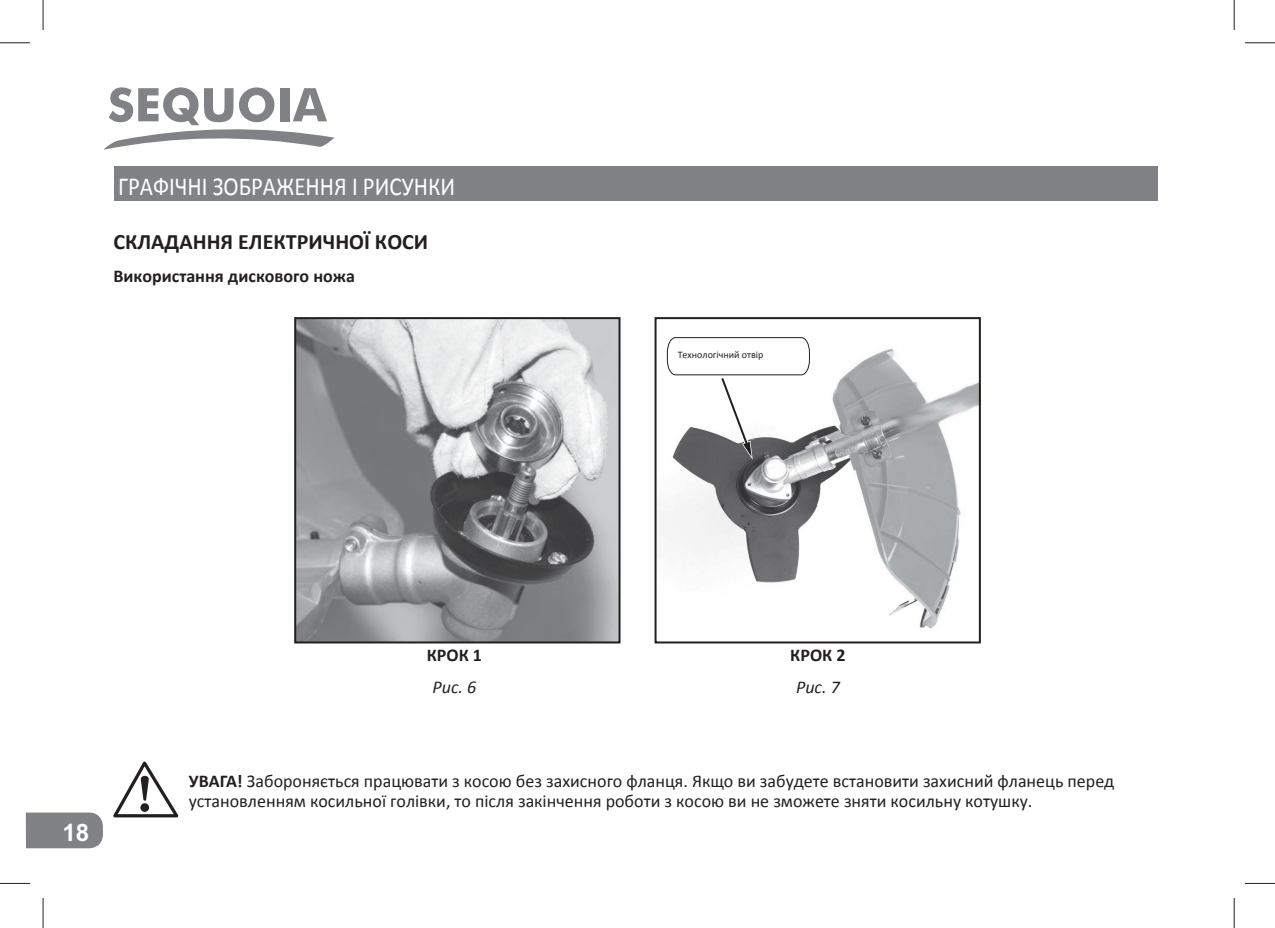
<style>
.page{position:relative;width:1275px;height:928px;background:#fff}
.page>*{position:absolute;margin:0;border:0;box-sizing:border-box;transform-origin:0 0}
.t1{font:26px "Calibri";color:#fff;scale:.88 1}
.t2{font:700 24px "Arial";color:#fff}
.текст{font:700 22px "Calibri";color:#231f20}
.текст-2{font:18px/20px "Calibri";color:#231f20}
.текст-3{font:700 18px "Calibri";color:#231f20}
.текст-4{font:italic 18px "Calibri";color:#231f20}
.t3{font:10px "Calibri";color:#231f20}
.s1{font-weight:700}
</style>
<div class="page">
<img style="left:658px;top:348px;width:319px;height:281px">
<div style="left:114px;top:166px;width:1043px;height:34px;background:#808285"></div>
<hr style="left:43px;top:0;width:1px;height:30px;background:#231f20">
<hr style="left:43px;top:897px;width:1px;height:30px;background:#231f20">
<hr style="left:1233px;top:0;width:1px;height:30px;background:#231f20">
<hr style="left:1233px;top:897px;width:1px;height:30px;background:#231f20">
<hr style="left:0;top:42px;width:30px;height:1px;background:#231f20">
<hr style="left:0;top:883px;width:30px;height:1px;background:#231f20">
<hr style="left:1244px;top:42px;width:30px;height:1px;background:#231f20">
<hr style="left:1244px;top:883px;width:30px;height:1px;background:#231f20">
<img style="left:297px;top:320px;width:320px;height:320px">
<div style="left:294px;top:317px;width:326px;height:326px;border:2px solid #231f20"></div>
<div style="left:654px;top:317px;width:326px;height:326px;border:2px solid #231f20"></div>
<svg style="left:666px;top:337px;width:144px;height:123px"></svg>
<svg style="left:113px;top:761px;width:65px;height:56px"></svg>
<svg style="left:103px;top:87px;width:232px;height:63px"></svg>
<div style="left:280px;top:88px;width:9px;height:33px;background:#808285"></div>
<div style="left:26px;top:812px;width:77px;height:36px;background:#808285"></div>
<p class="t1" style="left:118px;top:169px;width:384px">ГРАФІЧНІ ЗОБРАЖЕННЯ І РИСУНКИ</p>
<p class="текст" style="left:113px;top:228px;width:316px">СКЛАДАННЯ ЕЛЕКТРИЧНОЇ КОСИ</p>
<p class="текст-3" style="left:113px;top:264px;width:243px">Використання дискового ножа</p>
<p class="t3" style="left:678px;top:349px;width:87px">Технологічний отвір</p>
<h2 class="t2" style="left:62px;top:818px;width:28px">18</h2>
<p class="текст-3" style="left:427px;top:644px;width:57px">КРОК 1</p>
<p class="текст-3" style="left:790px;top:644px;width:57px">КРОК 2</p>
<p class="текст-4" style="left:432px;top:675px;width:45px">Рис. 6</p>
<p class="текст-4" style="left:796px;top:675px;width:45px">Рис. 7</p>
<p class="текст-2" style="left:189px;top:771px;width:927px"><span class="s1">УВАГА!</span> Забороняється працювати з косою без захисного фланця. Якщо ви забудете встановити захисний фланець перед установленням косильної голівки, то після закінчення роботи з косою ви не зможете зняти косильну котушку.</p>
</div>
